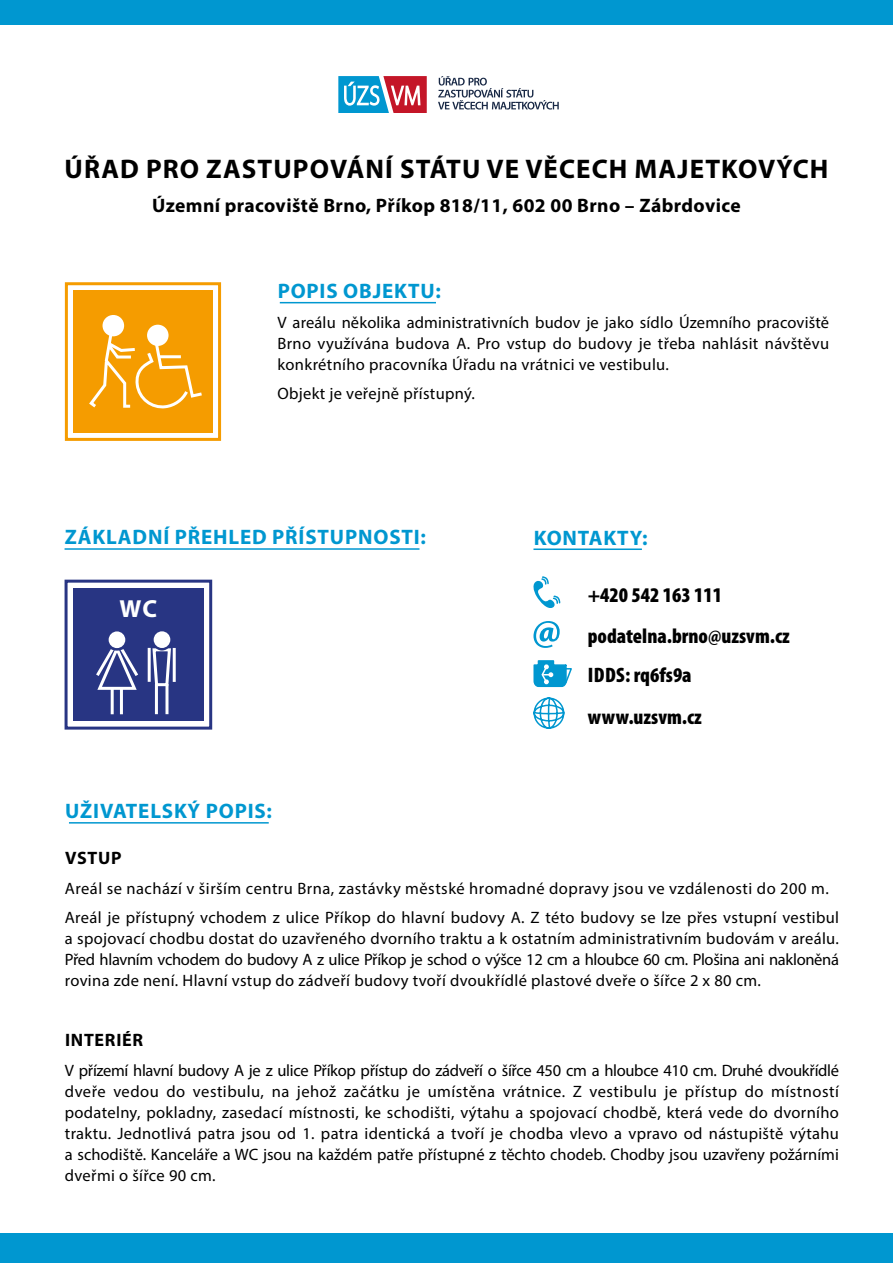
<style>
.page{position:relative;width:893px;height:1263px;background:#fff}
.page>*{position:absolute;margin:0;border:0;box-sizing:border-box;transform-origin:0 0}
.t1{font:700 27px "Myriad Pro";letter-spacing:.04em;color:#000}
.t2{font:700 24.75px "Myriad Pro";color:#fff}
.t3{font:700 21px "Myriad Pro";letter-spacing:.04em;color:#0097d0}
.t4{font:900 condensed 21px "Myriad Pro";color:#000}
.t5{font:700 19.5px "Myriad Pro";letter-spacing:.02em;color:#000}
.t6{font:700 18px "Myriad Pro";letter-spacing:.04em;color:#000}
.t7{font:16.5px/21px "Myriad Pro";letter-spacing:.02em;color:#000;text-align:justify}
</style>
<div class="page">
<div style="left:0;top:1233px;width:893px;height:30px;background:#0097d0"></div>
<div style="left:0;top:0;width:893px;height:25px;background:#0097d0"></div>
<svg style="left:438px;top:76px;width:121px;height:34px"></svg>
<svg style="left:338px;top:76px;width:89px;height:37px"></svg>
<hr style="left:533px;top:548px;width:109px;height:2px;background:#0097d0">
<svg style="left:533px;top:621px;width:27px;height:27px"></svg>
<svg style="left:533px;top:697px;width:32px;height:32px"></svg>
<svg style="left:533px;top:576px;width:28px;height:32px"></svg>
<svg style="left:533px;top:660px;width:39px;height:28px"></svg>
<hr style="left:280px;top:302px;width:156px;height:1px;background:#0097d0">
<hr style="left:65px;top:548px;width:354px;height:2px;background:#0097d0">
<hr style="left:69px;top:822px;width:200px;height:1px;background:#0097d0">
<div style="left:65px;top:282px;width:156px;height:159px;border:3px solid #f59c00"></div>
<div style="left:73px;top:291px;width:140px;height:142px;background:#f59c00"></div>
<div style="left:147px;top:325px;width:22px;height:21px;background:#fff;border-radius:50%"></div>
<svg style="left:89px;top:331px;width:113px;height:78px"></svg>
<div style="left:103px;top:315px;width:21px;height:21px;background:#fff;border-radius:50%"></div>
<div style="left:65px;top:580px;width:147px;height:150px;border:3px solid #283583"></div>
<div style="left:73px;top:588px;width:131px;height:133px;background:#283583"></div>
<svg style="left:96px;top:637px;width:42px;height:78px"></svg>
<div style="left:109px;top:631px;width:16px;height:17px;background:#fff;border-radius:50%"></div>
<hr style="left:155px;top:684px;width:3px;height:30px;background:#fff">
<hr style="left:165px;top:684px;width:3px;height:30px;background:#fff">
<svg style="left:152px;top:637px;width:21px;height:51px"></svg>
<div style="left:154px;top:631px;width:16px;height:17px;background:#fff;border-radius:50%"></div>
<hr style="left:148px;top:648px;width:3px;height:34px;background:#fff">
<hr style="left:173px;top:648px;width:3px;height:34px;background:#fff">
<p class="t1" style="left:65px;top:151px;width:765px">ÚŘAD PRO ZASTUPOVÁNÍ STÁTU VE VĚCECH MAJETKOVÝCH</p>
<p class="t5" style="left:152px;top:193px;width:590px">Územní pracoviště Brno, Příkop 818/11, 602 00 Brno – Zábrdovice</p>
<p class="t3" style="left:278px;top:277px;width:165px">POPIS OBJEKTU:</p>
<p class="t7" style="left:277px;top:311px;width:553px">V areálu několika administrativních budov je jako sídlo Územního pracoviště Brno využívána budova A. Pro vstup do budovy je třeba nahlásit návštěvu konkrétního pracovníka Úřadu na vrátnici ve vestibulu.</p>
<p class="t7" style="left:277px;top:383px;width:199px">Objekt je veřejně přístupný.</p>
<p class="t3" style="left:65px;top:523px;width:363px">ZÁKLADNÍ PŘEHLED PŘÍSTUPNOSTI:</p>
<p class="t2" style="left:120px;top:593px;width:39px">WC</p>
<p class="t3" style="left:534px;top:524px;width:115px">KONTAKTY:</p>
<p class="t4" style="left:588px;top:582px;width:136px">+420 542 163 111</p>
<p class="t4" style="left:588px;top:622px;width:204px">podatelna.brno@uzsvm.cz</p>
<p class="t4" style="left:588px;top:661px;width:105px">IDDS: rq6fs9a</p>
<p class="t4" style="left:588px;top:703px;width:116px">www.uzsvm.cz</p>
<p class="t3" style="left:65px;top:797px;width:208px">UŽIVATELSKÝ POPIS:</p>
<p class="t6" style="left:65px;top:847px;width:58px">VSTUP</p>
<p class="t7" style="left:65px;top:878px;width:765px">Areál se nachází v širším centru Brna, zastávky městské hromadné dopravy jsou ve vzdálenosti do 200 m.</p>
<p class="t7" style="left:65px;top:907px;width:776px">Areál je přístupný vchodem z ulice Příkop do hlavní budovy A. Z této budovy se lze přes vstupní vestibul a spojovací chodbu dostat do uzavřeného dvorního traktu a k ostatním administrativním budovám v areálu.<br>Před hlavním vchodem do budovy A z ulice Příkop je schod o výšce 12 cm a hloubce 60 cm. Plošina ani nakloněná rovina zde není. Hlavní vstup do zádveří budovy tvoří dvoukřídlé plastové dveře o šířce 2 x 80 cm.</p>
<p class="t6" style="left:65px;top:1028px;width:80px">INTERIÉR</p>
<p class="t7" style="left:65px;top:1059px;width:776px">V přízemí hlavní budovy A je z ulice Příkop přístup do zádveří o šířce 450 cm a hloubce 410 cm. Druhé dvoukřídlé dveře vedou do vestibulu, na jehož začátku je umístěna vrátnice. Z vestibulu je přístup do místností podatelny, pokladny, zasedací místnosti, ke schodišti, výtahu a spojovací chodbě, která vede do dvorního traktu. Jednotlivá patra jsou od 1. patra identická a tvoří je chodba vlevo a vpravo od nástupiště výtahu a schodiště. Kanceláře a WC jsou na každém patře přístupné z těchto chodeb. Chodby jsou uzavřeny požárními dveřmi o šířce 90 cm.</p>
</div>
